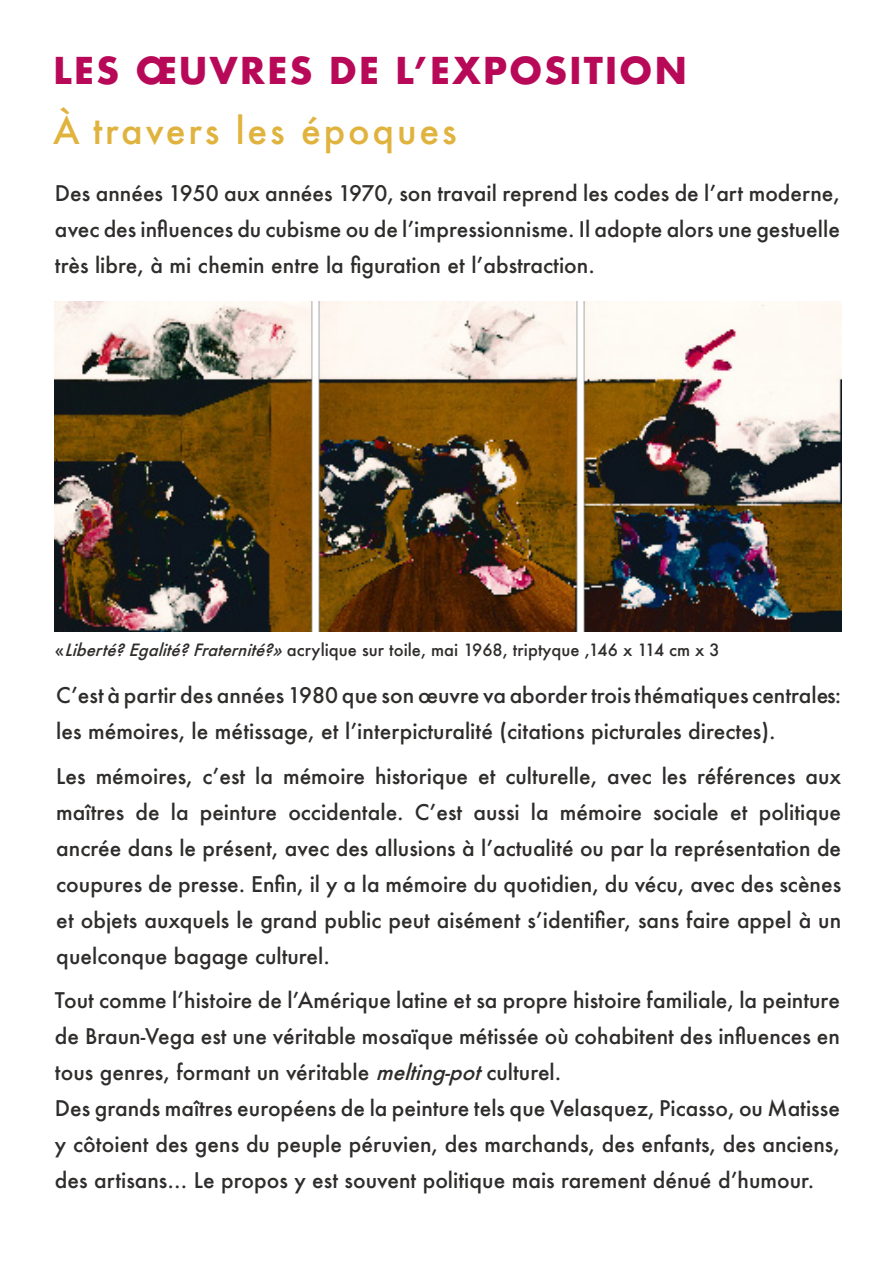
<style>
.page{position:relative;width:893px;height:1263px;background:#fff}
.page>*{position:absolute;margin:0;border:0;box-sizing:border-box;transform-origin:0 0}
.t1{font:700 36px "Futura";letter-spacing:.05em;color:#b80958}
.t2{font:500 36px "Futura";letter-spacing:.075em;color:#e0b33e}
.t3{font:500 21px/36px "Futura";color:#2f2d2c}
.t4{font:500 16.5px "Futura";color:#2f2d2c}
.s1{font-style:italic}
</style>
<div class="page">
<img style="left:55px;top:302px;width:786px;height:329px">
<h1 class="t1" style="left:53px;top:44px;width:183px">LES ŒUVRE</h1>
<h1 class="t1" style="left:290px;top:44px;width:399px">S DE L’EXPOSITION</h1>
<h1 class="t2" style="left:53px;top:106px;width:405px">à travers les époques</h1>
<p class="t3" style="left:55px;top:175px;width:786px;text-align:justify">Des années 1950 aux années 1970, son travail reprend les codes de l’art moderne, avec des influences du cubisme ou de l’impressionnisme. Il adopte alors une gestuelle très libre, à mi chemin entre la figuration et l’abstraction.</p>
<p class="t4" style="left:55px;top:638px;width:666px">«<span class="s1">Liberté?Egalité?Fraternité?»</span>acrylique sur toile, mai 1968, triptyque ,146 x 114 cm x 3</p>
<p class="t3" style="left:56px;top:676px;width:786px">C’est à partir des années 1980 que son œuvre va aborder trois thématiques centrales: les mémoires, le métissage, et l’interpicturalité (citations picturales directes).</p>
<p class="t3" style="left:56px;top:758px;width:786px;text-align:justify">Les mémoires, c’est la mémoire historique et culturelle, avec les références aux maîtres de la peinture occidentale. C’est aussi la mémoire sociale et politique ancrée dans le présent, avec des allusions à l’actualité ou par la représentation de coupures de presse. Enfin, il y a la mémoire du quotidien, du vécu, avec des scènes et objets auxquels le grand public peut aisément s’identifier, sans faire appel à un quelconque bagage culturel.</p>
<p class="t3" style="left:55px;top:982px;width:786px">Tout comme l’histoire de l’Amérique latine et sa propre histoire familiale, la peinture de Braun-Vega est une véritable mosaïque métissée où cohabitent des influences en tous genres, formant un véritable <span class="s1">melting-pot</span>culturel.<br>Des grands maîtres européens de la peinture tels que Velasquez, Picasso, ou Matisse y côtoient des gens du peuple péruvien, des marchands, des enfants, des anciens, des artisans… Le propos y est souvent politique mais rarement dénué d’humour.</p>
</div>
